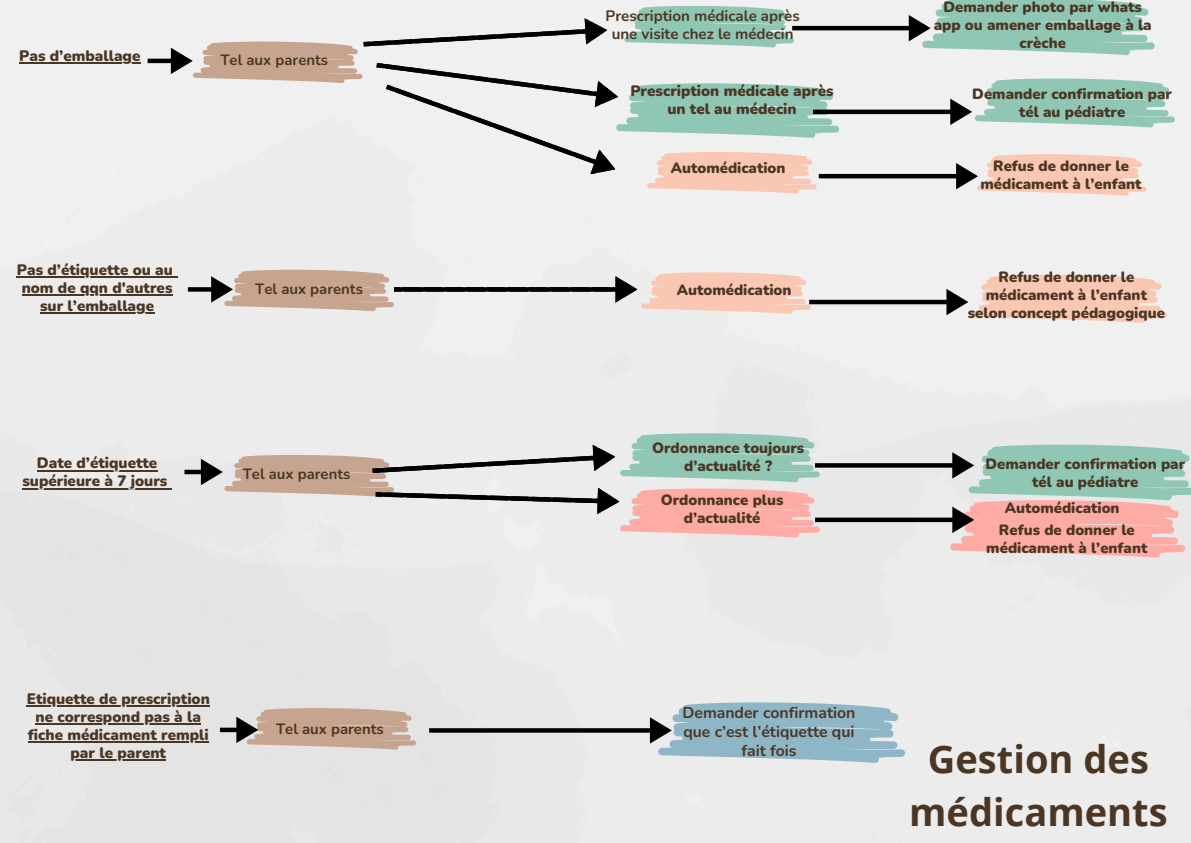
<style>
.page{position:relative;width:1191px;height:843px;background:#fff}
.page>*{position:absolute;margin:0;border:0;box-sizing:border-box;transform-origin:0 0}
.t1{font:700 38px/53.1px "Open Sans";color:#4b3624;text-align:center}
.t2{font:700 15.7px/18.8px "Nunito";color:#4b3624;text-align:center}
.t3{font:900 15.1px/18px "Nunito";color:#4b3624;text-align:center}
.t4{font:700 15.1px/18px "Nunito";color:#4b3624;text-align:center}
.t5{font:900 14.9px/18px "Nunito";color:#4b3624;text-align:center}
.t6{font:700 14.9px "Nunito";color:#4b3624}
</style>
<div class="page">
<div style="left:0;top:0;width:1190px;height:842px;background:#ececec"></div>
<hr style="left:19px;top:63px;width:121px;height:1px;background:#4b3624">
<hr style="left:37px;top:469px;width:120px;height:2px;background:#4b3624">
<hr style="left:22px;top:487px;width:145px;height:2px;background:#4b3624">
<svg style="left:148px;top:0;width:1026px;height:196px"></svg>
<hr style="left:27px;top:705px;width:183px;height:1px;background:#4b3624">
<hr style="left:36px;top:723px;width:165px;height:1px;background:#4b3624">
<hr style="left:28px;top:741px;width:181px;height:1px;background:#4b3624">
<hr style="left:71px;top:759px;width:95px;height:1px;background:#4b3624">
<svg style="left:429px;top:702px;width:475px;height:60px;background:#b8c9d0"></svg>
<svg style="left:220px;top:707px;width:196px;height:42px;background:#c5ad9f"></svg>
<hr style="left:17px;top:276px;width:156px;height:2px;background:#4b3624">
<hr style="left:22px;top:294px;width:150px;height:2px;background:#4b3624">
<hr style="left:40px;top:312px;width:114px;height:2px;background:#4b3624">
<svg style="left:188px;top:269px;width:978px;height:54px"></svg>
<svg style="left:184px;top:433px;width:1006px;height:124px;background:#d5cfcb"></svg>
<p class="t3" style="left:19px;top:47px;width:123px">Pas d’emballage</p>
<p class="t6" style="left:220px;top:50px;width:109px">Tel aux parents</p>
<p class="t4" style="left:605px;top:7px;width:196px">Prescription médicale après une visite chez le médecin</p>
<p class="t3" style="left:630px;top:82px;width:205px">Prescription médicale après un tel au médecin</p>
<p class="t5" style="left:670px;top:159px;width:116px">Automédication</p>
<p class="t5" style="left:933px;top:-2px;width:219px">Demander photo par whats app ou amener emballage à la crèche</p>
<p class="t5" style="left:972px;top:85px;width:201px">Demander confirmation par tél au pédiatre</p>
<p class="t5" style="left:980px;top:157px;width:163px">Refus de donner le médicament à l’enfant</p>
<p class="t3" style="left:17px;top:261px;width:158px">Pas d’étiquette ou au</p>
<p class="t3" style="left:22px;top:279px;width:152px">nom de qqn d'autres</p>
<p class="t3" style="left:40px;top:297px;width:115px">sur l’emballage</p>
<p class="t3" style="left:37px;top:454px;width:122px">Date d’étiquette</p>
<p class="t3" style="left:22px;top:472px;width:147px">supérieure à 7 jours</p>
<p class="t6" style="left:255px;top:278px;width:109px">Tel aux parents</p>
<p class="t5" style="left:967px;top:268px;width:198px">Refus de donner le médicament à l’enfant selon concept pédagogique</p>
<p class="t5" style="left:676px;top:280px;width:116px">Automédication</p>
<p class="t5" style="left:652px;top:439px;width:154px">Ordonnance toujours d’actualité ?</p>
<p class="t6" style="left:243px;top:464px;width:109px">Tel aux parents</p>
<p class="t5" style="left:985px;top:454px;width:201px">Demander confirmation par tél au pédiatre</p>
<p class="t5" style="left:660px;top:491px;width:124px">Ordonnance plus d’actualité</p>
<p class="t5" style="left:1004px;top:499px;width:116px">Automédication</p>
<p class="t5" style="left:986px;top:521px;width:163px">Refus de donner le médicament à l’enfant</p>
<p class="t3" style="left:27px;top:689px;width:185px">Etiquette de prescription</p>
<p class="t3" style="left:36px;top:707px;width:167px">ne correspond pas à la</p>
<p class="t3" style="left:28px;top:725px;width:182px">fiche médicament rempli</p>
<p class="t3" style="left:71px;top:743px;width:97px">par le parent</p>
<p class="t6" style="left:276px;top:719px;width:109px">Tel aux parents</p>
<p class="t2" style="left:682px;top:703px;width:174px">Demander confirmation que c’est l’étiquette qui fait fois</p>
<p class="t1" style="left:909px;top:731px;width:260px">Gestion des médicaments</p>
</div>
